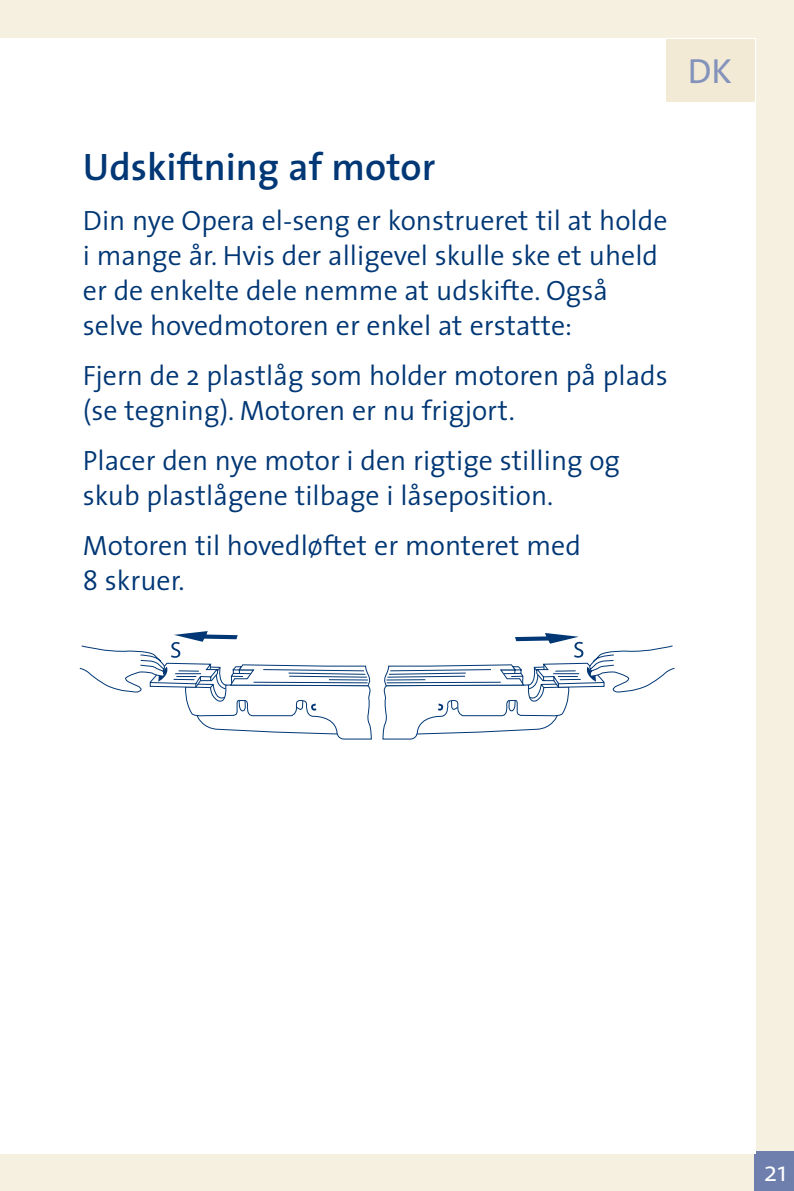
<style>
.page{position:relative;width:794px;height:1191px;background:#f6f0e1}
.page>*{position:absolute;margin:0;border:0;box-sizing:border-box;transform-origin:0 0}
.t1{font:600 38.5px "The Sans";color:#013775}
.t2{font:35px "The Sans";color:#8493bb}
.t3{font:300 28px/35px "The Sans";color:#013775}
.t4{font:300 28px "The Sans";color:#fff}
</style>
<div class="page">
<div style="left:754px;top:1151px;width:40px;height:40px;background:#6e7fad"></div>
<div style="left:0;top:38px;width:756px;height:1115px;background:#fff"></div>
<svg style="left:80px;top:631px;width:292px;height:108px"></svg>
<svg style="left:382px;top:633px;width:292px;height:106px"></svg>
<div style="left:666px;top:40px;width:88px;height:62px;background:#f3ead6"></div>
<p class="t2" style="left:688px;top:42px;width:46px">DK</p>
<p class="t1" style="left:83px;top:135px;width:354px">Udskiftning af motor</p>
<p class="t3" style="left:83px;top:202px;width:586px">Din nye Opera el-seng er konstrueret til at holde i mange år. Hvis der alligevel skulle ske et uheld er de enkelte dele nemme at udskifte. Også selve hovedmotoren er enkel at erstatte:</p>
<p class="t3" style="left:83px;top:357px;width:586px">Fjern de 2 plastlåg som holder motoren på plads (se tegning). Motoren er nu frigjort.</p>
<p class="t3" style="left:83px;top:442px;width:539px">Placer den nye motor i den rigtige stilling og skub plastlågene tilbage i låseposition.</p>
<p class="t3" style="left:83px;top:527px;width:499px">Motoren til hovedløftet er monteret med<br>8 skruer.</p>
<p class="t4" style="left:764px;top:1148px;width:24px">21</p>
</div>
